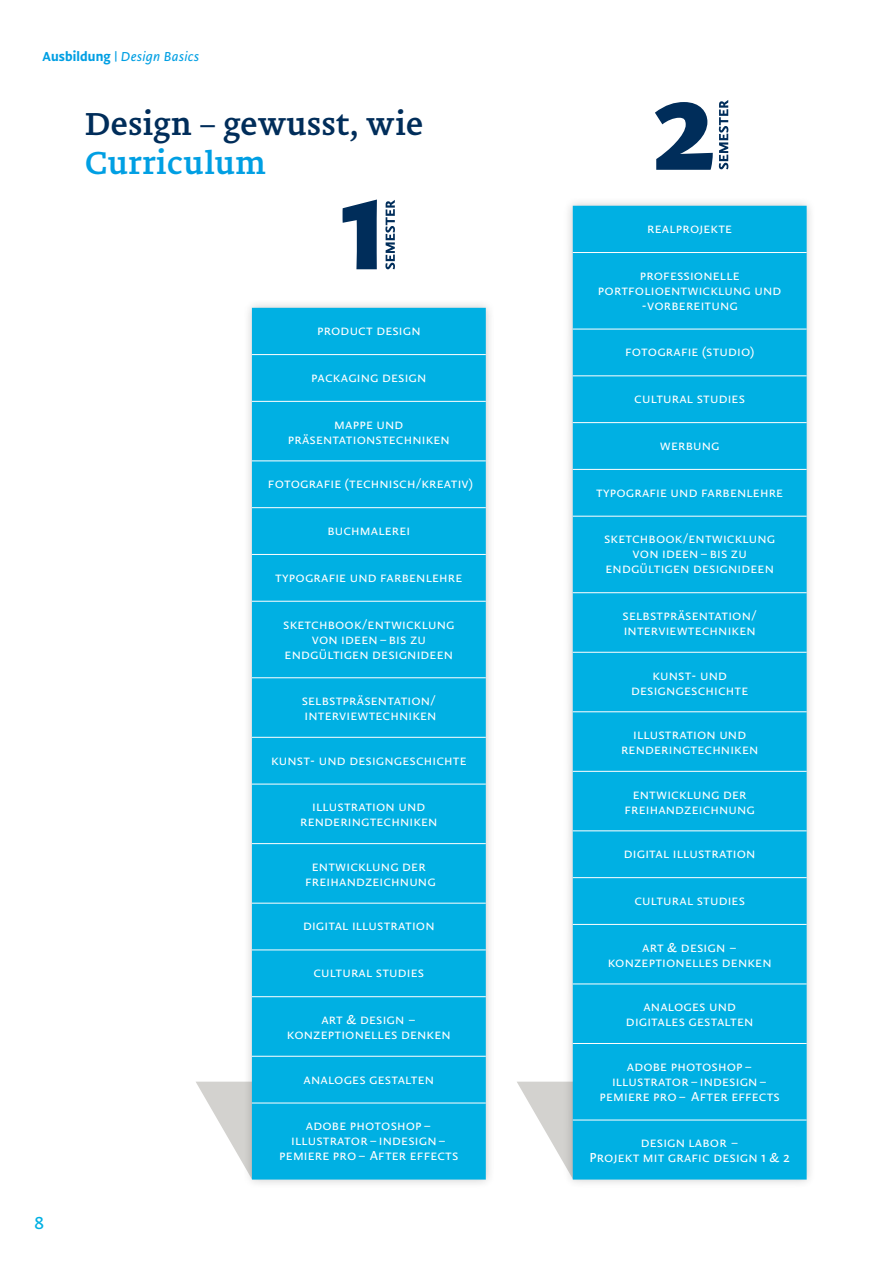
<style>
.page{position:relative;width:893px;height:1263px;background:#fff}
.page>*{position:absolute;margin:0;border:0;box-sizing:border-box;transform-origin:0 0}
.t1{font:33px "Brioni Text Std";letter-spacing:.015em;color:#002d5a}
.t2{font:33px "Brioni Text Std";letter-spacing:.015em;color:#009fe3}
.t3{font:300 18px "Brioni Sanst Std";color:#00b0e3}
.t4{font:300 13.5px/15px "Brioni Sanst Std";letter-spacing:.01em;color:#fff;text-align:center}
.t5{font:italic 300 13.5px "Brioni Sans Std";letter-spacing:.01em;color:#009fe3}
.s1{font-family:"Brioni Sanst Std";font-weight:500;font-style:normal}
</style>
<div class="page">
<svg style="left:196px;top:1082px;width:46px;height:80px"></svg>
<div style="left:242px;top:298px;width:254px;height:891px;background:#000;opacity:.2"></div>
<div style="left:252px;top:308px;width:234px;height:871px;background:#00b0e3"></div>
<hr style="left:252px;top:601px;width:234px;height:1px;background:#fff">
<hr style="left:252px;top:677px;width:234px;height:1px;background:#fff">
<hr style="left:252px;top:737px;width:234px;height:1px;background:#fff">
<hr style="left:252px;top:784px;width:234px;height:1px;background:#fff">
<hr style="left:252px;top:843px;width:234px;height:1px;background:#fff">
<hr style="left:252px;top:903px;width:234px;height:1px;background:#fff">
<hr style="left:252px;top:949px;width:234px;height:1px;background:#fff">
<hr style="left:252px;top:996px;width:234px;height:1px;background:#fff">
<hr style="left:252px;top:1056px;width:234px;height:1px;background:#fff">
<hr style="left:252px;top:1103px;width:234px;height:1px;background:#fff">
<hr style="left:252px;top:354px;width:234px;height:1px;background:#fff">
<hr style="left:252px;top:401px;width:234px;height:1px;background:#fff">
<hr style="left:252px;top:507px;width:234px;height:1px;background:#fff">
<hr style="left:252px;top:554px;width:234px;height:1px;background:#fff">
<hr style="left:252px;top:460px;width:234px;height:1px;background:#fff">
<svg style="left:517px;top:1082px;width:46px;height:80px"></svg>
<div style="left:563px;top:196px;width:253px;height:993px;background:#000;opacity:.2"></div>
<div style="left:573px;top:206px;width:234px;height:973px;background:#00b0e3"></div>
<hr style="left:573px;top:516px;width:234px;height:1px;background:#fff">
<hr style="left:573px;top:592px;width:234px;height:1px;background:#fff">
<hr style="left:573px;top:652px;width:234px;height:1px;background:#fff">
<hr style="left:573px;top:711px;width:234px;height:1px;background:#fff">
<hr style="left:573px;top:771px;width:234px;height:1px;background:#fff">
<hr style="left:573px;top:830px;width:234px;height:1px;background:#fff">
<hr style="left:573px;top:877px;width:234px;height:1px;background:#fff">
<hr style="left:573px;top:924px;width:234px;height:1px;background:#fff">
<hr style="left:573px;top:983px;width:234px;height:1px;background:#fff">
<hr style="left:573px;top:1043px;width:234px;height:1px;background:#fff">
<hr style="left:573px;top:252px;width:234px;height:1px;background:#fff">
<hr style="left:573px;top:329px;width:234px;height:1px;background:#fff">
<hr style="left:573px;top:469px;width:234px;height:1px;background:#fff">
<hr style="left:573px;top:375px;width:234px;height:1px;background:#fff">
<hr style="left:573px;top:422px;width:234px;height:1px;background:#fff">
<hr style="left:573px;top:1120px;width:234px;height:1px;background:#fff">
<svg style="left:655px;top:102px;width:58px;height:68px"></svg>
<svg style="left:719px;top:100px;width:9px;height:69px"></svg>
<svg style="left:343px;top:200px;width:34px;height:69px"></svg>
<svg style="left:385px;top:200px;width:10px;height:69px"></svg>
<p class="t5" style="left:43px;top:48px;width:158px"><span class="s1">Ausbildung |</span> Design Basics</p>
<h1 class="t1" style="left:85px;top:102px;width:340px">Design – gewusst, wie</h1>
<h1 class="t2" style="left:85px;top:141px;width:182px">Curriculum</h1>
<h2 class="t3" style="left:34px;top:1210px;width:12px">8</h2>
<p class="t4" style="left:317px;top:322px;width:105px">product design</p>
<p class="t4" style="left:311px;top:369px;width:117px">packaging design</p>
<p class="t4" style="left:288px;top:416px;width:164px">mappe und präsentationstechniken</p>
<p class="t4" style="left:268px;top:476px;width:207px">fotografie (technisch/kreativ)</p>
<p class="t4" style="left:327px;top:522px;width:84px">buchmalerei</p>
<p class="t4" style="left:275px;top:569px;width:189px">typografie und farbenlehre</p>
<p class="t4" style="left:283px;top:616px;width:173px">sketchbook/entwicklung von ideen – bis zu endgültigen designideen</p>
<p class="t4" style="left:302px;top:692px;width:136px;text-align:left">selbstpräsentation/ interviewtechniken</p>
<p class="t4" style="left:271px;top:752px;width:197px">kunst- und designgeschichte</p>
<p class="t4" style="left:300px;top:799px;width:139px">illustration und renderingtechniken</p>
<p class="t4" style="left:305px;top:858px;width:132px">entwicklung der freihandzeichnung</p>
<p class="t4" style="left:303px;top:918px;width:133px">digital illustration</p>
<p class="t4" style="left:313px;top:964px;width:112px">cultural studies</p>
<p class="t4" style="left:287px;top:1011px;width:165px">art &amp; design – konzeptionelles denken</p>
<p class="t4" style="left:303px;top:1071px;width:132px">analoges gestalten</p>
<p class="t4" style="left:279px;top:1118px;width:181px">adobe photoshop – illustrator – indesign – pemiere pro – After effects</p>
<p class="t4" style="left:647px;top:220px;width:86px">realprojekte</p>
<p class="t4" style="left:598px;top:267px;width:185px">professionelle portfolioentwicklung und -vorbereitung</p>
<p class="t4" style="left:625px;top:344px;width:131px">fotografie (studio)</p>
<p class="t4" style="left:634px;top:390px;width:112px">cultural studies</p>
<p class="t4" style="left:660px;top:437px;width:61px">werbung</p>
<p class="t4" style="left:596px;top:484px;width:189px">typografie und farbenlehre</p>
<p class="t4" style="left:604px;top:531px;width:173px">sketchbook/entwicklung von ideen – bis zu endgültigen designideen</p>
<p class="t4" style="left:623px;top:607px;width:136px;text-align:left">selbstpräsentation/ interviewtechniken</p>
<p class="t4" style="left:631px;top:667px;width:119px">kunst- und designgeschichte</p>
<p class="t4" style="left:621px;top:726px;width:139px">illustration und renderingtechniken</p>
<p class="t4" style="left:624px;top:786px;width:132px">entwicklung der freihandzeichnung</p>
<p class="t4" style="left:624px;top:845px;width:133px">digital illustration</p>
<p class="t4" style="left:634px;top:892px;width:112px">cultural studies</p>
<p class="t4" style="left:608px;top:939px;width:165px">art &amp; design – konzeptionelles denken</p>
<p class="t4" style="left:626px;top:999px;width:129px">analoges und digitales gestalten</p>
<p class="t4" style="left:599px;top:1058px;width:182px">adobe photoshop – illustrator – indesign – pemiere pro – After effects</p>
<p class="t4" style="left:589px;top:1135px;width:202px">design labor –<br>Projekt mit grafic design 1 &amp; 2</p>
</div>
